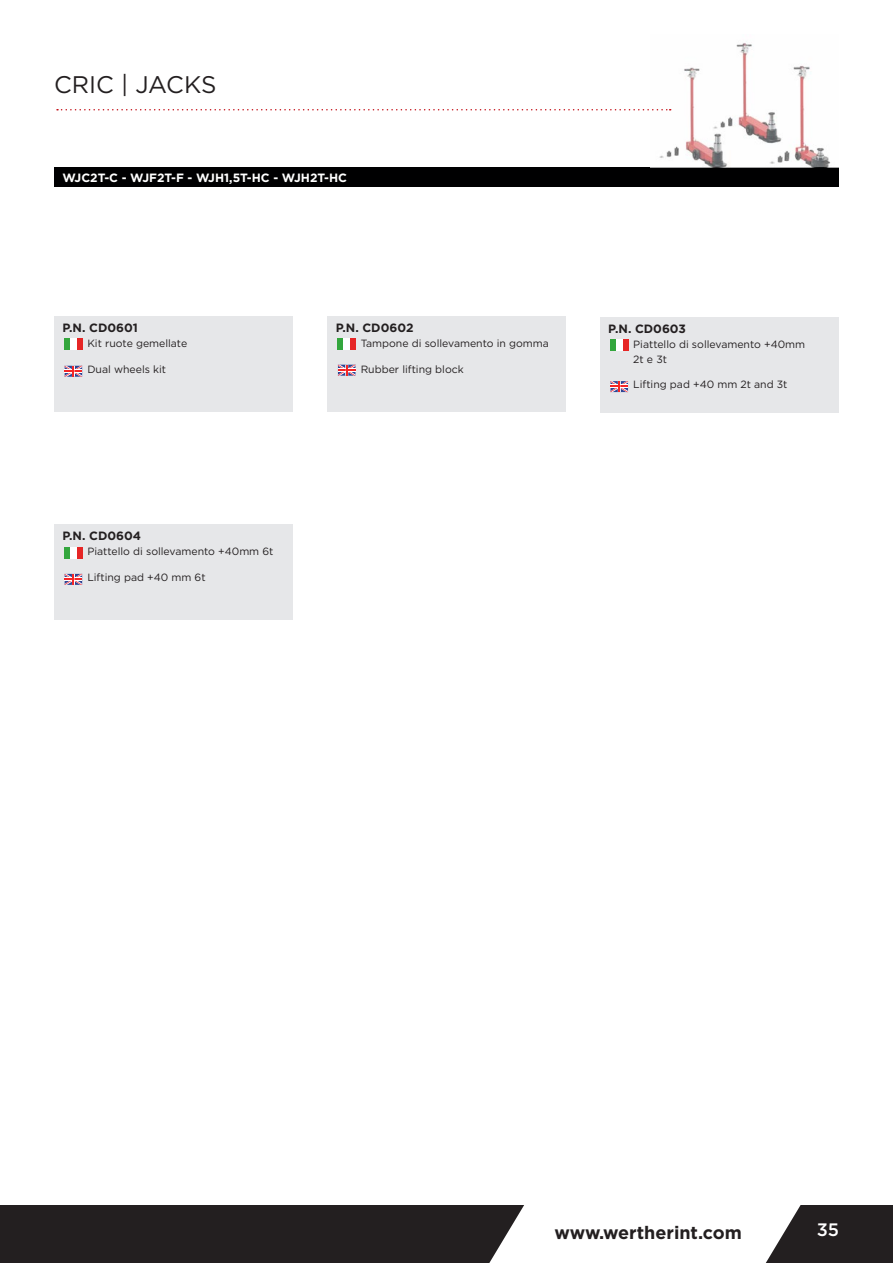
<style>
.page{position:relative;width:893px;height:1263px;background:#fff}
.page>*{position:absolute;margin:0;border:0;box-sizing:border-box;transform-origin:0 0}
.t1{font:24px "Gotham";color:#231f20}
.t2{font:700 18px "Gotham";color:#231f20}
.t3{font:500 18px "Gotham";color:#fff}
.t4{font:700 12px "Gotham";color:#231f20}
.t5{font:700 12px "Gotham";color:#fff}
.t6{font:10.5px/15px "Gotham";color:#231f20}
</style>
<div class="page">
<div style="left:0;top:1205px;width:893px;height:58px;background:#231f20"></div>
<svg style="left:489px;top:1205px;width:312px;height:58px"></svg>
<div style="left:54px;top:167px;width:785px;height:20px;background:#000001"></div>
<div style="left:54px;top:316px;width:238px;height:96px;background:#e6e7e9"></div>
<div style="left:327px;top:316px;width:239px;height:96px;background:#e6e7e9"></div>
<div style="left:600px;top:317px;width:238px;height:95px;background:#e6e7e9"></div>
<div style="left:54px;top:524px;width:238px;height:96px;background:#e6e7e9"></div>
<svg style="left:65px;top:366px;width:17px;height:11px"></svg>
<svg style="left:338px;top:365px;width:17px;height:11px"></svg>
<svg style="left:610px;top:381px;width:18px;height:11px"></svg>
<svg style="left:65px;top:574px;width:17px;height:11px"></svg>
<svg style="left:65px;top:339px;width:6px;height:11px"></svg>
<div style="left:74px;top:339px;width:9px;height:11px;background:#e62626"></div>
<div style="left:71px;top:339px;width:6px;height:11px;background:#fff"></div>
<svg style="left:338px;top:339px;width:6px;height:11px"></svg>
<div style="left:347px;top:339px;width:9px;height:11px;background:#e62626"></div>
<div style="left:344px;top:339px;width:6px;height:11px;background:#fff"></div>
<div style="left:610px;top:339px;width:18px;height:12px;background:#33a63d"></div>
<div style="left:620px;top:339px;width:8px;height:12px;background:#e62626"></div>
<div style="left:616px;top:339px;width:7px;height:12px;background:#fff"></div>
<svg style="left:65px;top:547px;width:6px;height:11px"></svg>
<div style="left:74px;top:547px;width:9px;height:11px;background:#e62626"></div>
<div style="left:71px;top:547px;width:6px;height:11px;background:#fff"></div>
<img style="left:652px;top:41px;width:179px;height:126px">
<svg style="left:57px;top:109px;width:614px;height:1px"></svg>
<p class="t1" style="left:54px;top:69px;width:164px">CRIC | JACKS</p>
<p class="t5" style="left:62px;top:170px;width:286px">WJC2T-C - WJF2T-F - WJH1,5T-HC - WJH2T-HC</p>
<p class="t4" style="left:62px;top:320px;width:77px">P.N. CD0601</p>
<p class="t4" style="left:336px;top:320px;width:79px">P.N. CD0602</p>
<p class="t4" style="left:608px;top:321px;width:79px">P.N. CD0603</p>
<p class="t6" style="left:87px;top:336px;width:101px">Kit ruote gemellate</p>
<p class="t6" style="left:87px;top:361px;width:80px">Dual wheels kit</p>
<p class="t4" style="left:62px;top:528px;width:80px">P.N. CD0604</p>
<p class="t6" style="left:87px;top:544px;width:188px">Piattello di sollevamento +40mm 6t</p>
<p class="t6" style="left:87px;top:569px;width:120px">Lifting pad +40 mm 6t</p>
<p class="t6" style="left:361px;top:336px;width:190px">Tampone di sollevamento in gomma</p>
<p class="t6" style="left:361px;top:361px;width:105px">Rubber lifting block</p>
<p class="t6" style="left:633px;top:336px;width:173px">Piattello di sollevamento +40mm<br>2t e 3t</p>
<p class="t6" style="left:633px;top:377px;width:156px">Lifting pad +40 mm 2t and 3t</p>
<p class="t2" style="left:554px;top:1220px;width:189px">www.wertherint.com</p>
<p class="t3" style="left:817px;top:1218px;width:24px">35</p>
</div>
